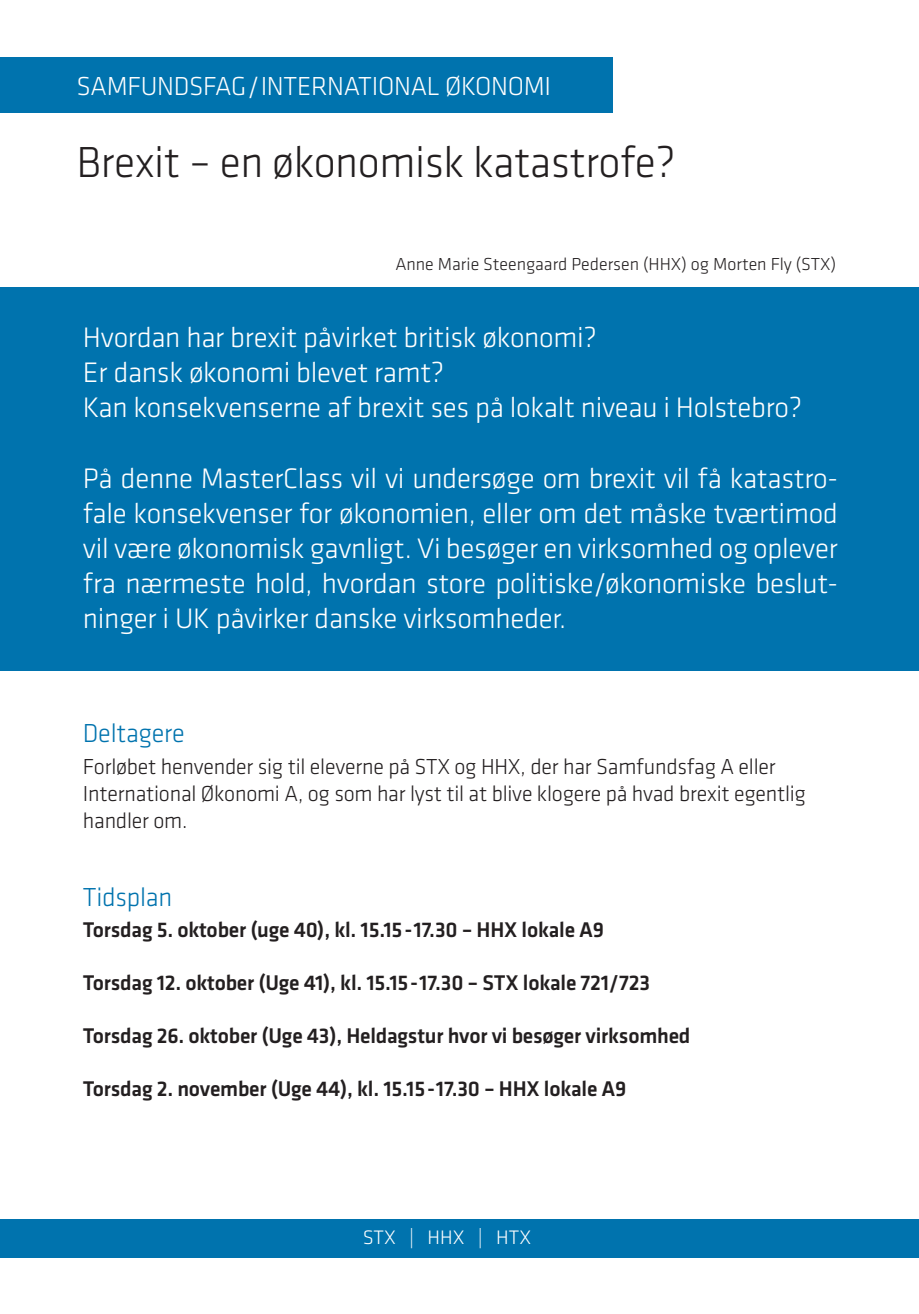
<style>
.page{position:relative;width:919px;height:1314px;background:#fff}
.page>*{position:absolute;margin:0;border:0;box-sizing:border-box;transform-origin:0 0}
.Overskrift{font:300 45px "Klavika";letter-spacing:-.01em;color:#231f20}
.Indhold_brød{font:300 29.25px/35.1px "Klavika";letter-spacing:-.01em;color:#fff;text-align:justify}
.Fag{font:300 27px "Klavika";letter-spacing:-.01em;color:#fff}
.Mellemrubrik{font:300 27px "Klavika";letter-spacing:-.01em;color:#0073ae}
.Brød__tidsplan__luft{font:300 22.5px/27px "Klavika";letter-spacing:-.01em;color:#231f20}
.Brød__tidsplan__luft-2{font:500 22.05px "Klavika";letter-spacing:-.01em;color:#231f20}
.t1{font:300 20.25px "Klavika";color:#fff}
.Brød{font:300 18px "Klavika";color:#231f20}
</style>
<div class="page">
<div style="left:0;top:1219px;width:918px;height:38px;background:#0073ae"></div>
<div style="left:0;top:57px;width:612px;height:56px;background:#0073ae"></div>
<div style="left:0;top:287px;width:918px;height:383px;background:#0073ae"></div>
<p class="Fag" style="left:77px;top:72px;width:476px">SAMFUNDSFAG/INTERNATIONAL ØKONOMI</p>
<p class="Overskrift" style="left:77px;top:138px;width:600px">Brexit – en økonomisk katastrofe?</p>
<p class="Brød" style="left:395px;top:254px;width:442px">Anne Marie Steengaard Pedersen (HHX) og Morten Fly (STX)</p>
<p class="Indhold_brød" style="left:83px;top:321px;width:515px">Hvordan har brexit påvirket britisk økonomi?</p>
<p class="Indhold_brød" style="left:83px;top:356px;width:363px">Er dansk økonomi blevet ramt?</p>
<p class="Indhold_brød" style="left:83px;top:391px;width:720px">Kan konsekvenserne af brexit ses på lokalt niveau i Holstebro?</p>
<p class="Indhold_brød" style="left:83px;top:461px;width:756px">På denne MasterClass vil vi undersøge om brexit vil få katastro&shy;fale konsekvenser for økonomien, eller om det måske tværtimod vil være økonomisk gavnligt. Vi besøger en virksomhed og oplever fra nærmeste hold, hvordan store politiske/økonomiske beslut&shy;ninger i UK påvirker danske virksomheder.</p>
<p class="Mellemrubrik" style="left:83px;top:719px;width:103px">Deltagere</p>
<p class="Brød__tidsplan__luft" style="left:83px;top:754px;width:724px">Forløbet henvender sig til eleverne på STX og HHX, der har Samfundsfag A eller<br>International Økonomi A, og som har lyst til at blive klogere på hvad brexit egentlig handler om.</p>
<p class="Mellemrubrik" style="left:83px;top:882px;width:91px">Tidsplan</p>
<p class="Brød__tidsplan__luft-2" style="left:83px;top:918px;width:522px">Torsdag 5. oktober (uge 40), kl. 15.15-17.30 – HHX lokale A9</p>
<p class="Brød__tidsplan__luft-2" style="left:83px;top:971px;width:568px">Torsdag 12. oktober (Uge 41), kl. 15.15-17.30 – STX lokale 721/723</p>
<p class="Brød__tidsplan__luft-2" style="left:83px;top:1023px;width:609px">Torsdag 26. oktober (Uge 43), Heldagstur hvor vi besøger virksomhed</p>
<p class="Brød__tidsplan__luft-2" style="left:83px;top:1076px;width:545px">Torsdag 2. november (Uge 44), kl. 15.15-17.30 – HHX lokale A9</p>
<p class="t1" style="left:362px;top:1226px;width:170px">STX | HHX | HTX</p>
</div>
